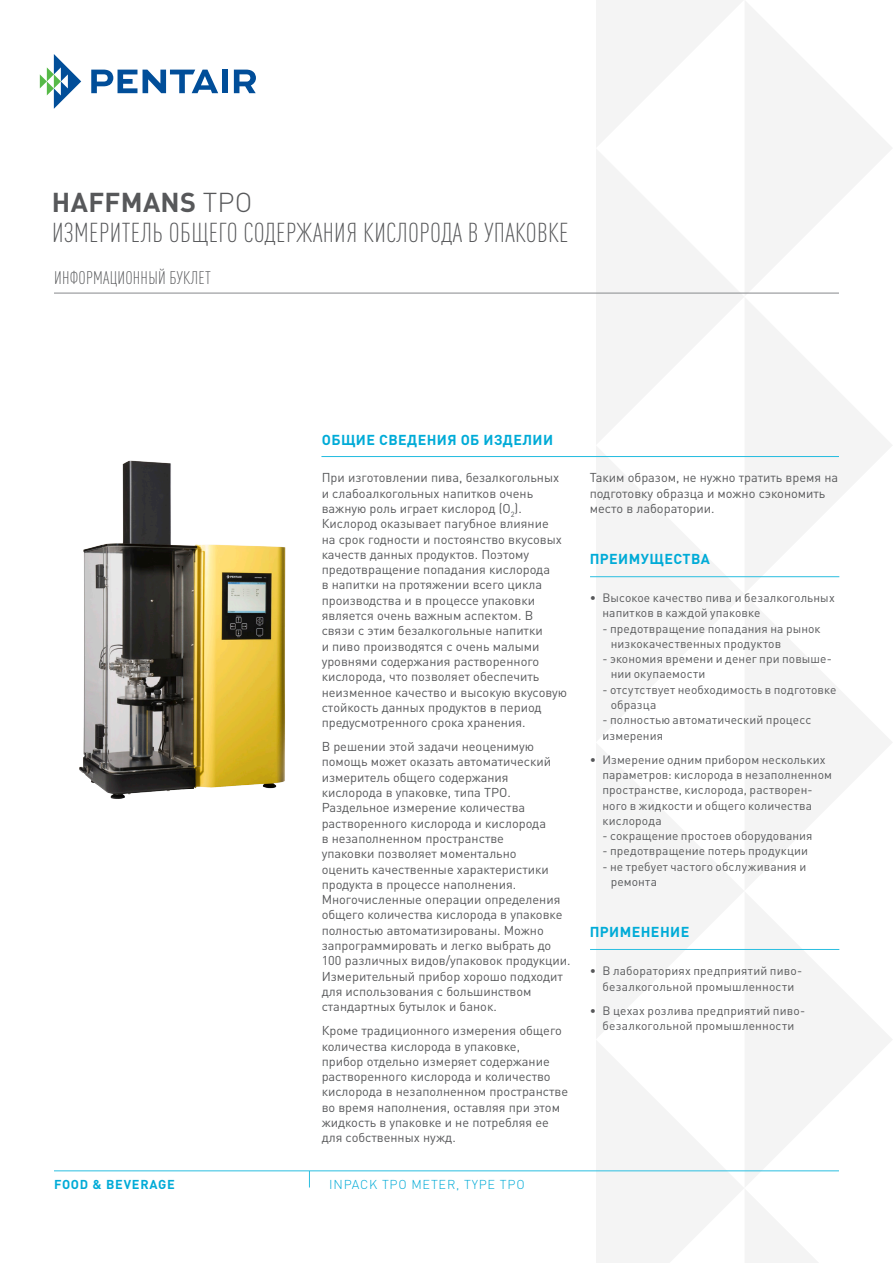
<style>
.page{position:relative;width:893px;height:1263px;background:#fff}
.page>*{position:absolute;margin:0;border:0;box-sizing:border-box;transform-origin:0 0}
.C_Descriptor_Title{font:300 condensed 27px "DIN Pro";letter-spacing:.01em;color:#57585a}
.BrandedProductLine_T{font:700 27px "DIN Pro";letter-spacing:.01em;color:#57585a}
.C_TitleSection{font:300 condensed 18px "DIN Pro";letter-spacing:.01em;color:#57585a}
.C_SubTitleBodyCopy{font:700 14.25px "DIN Pro";letter-spacing:.03em;color:#00abd7}
.C_BodyCopy{font:12.75px/15.3px "DIN Pro";color:#57585a}
.t1{font:300 12.75px "DIN Pro";letter-spacing:.06em;color:#00abd7}
.t2{font:700 12.75px "DIN Pro";letter-spacing:.06em;color:#00abd7}
.t3{font:12px/15.3px "DIN Pro";letter-spacing:.01em;color:#57585a}
.s1{font-weight:300}
</style>
<div class="page">
<svg style="left:596px;top:0;width:296px;height:148px"></svg>
<svg style="left:596px;top:148px;width:296px;height:297px"></svg>
<svg style="left:596px;top:445px;width:296px;height:297px"></svg>
<svg style="left:596px;top:742px;width:296px;height:430px"></svg>
<svg style="left:596px;top:1039px;width:237px;height:224px;fill:#f4f4f4"></svg>
<hr style="left:54px;top:1170px;width:785px;height:1px;background:#2abee0">
<svg style="left:309px;top:1171px;width:1px;height:16px"></svg>
<svg style="left:40px;top:54px;width:41px;height:55px"></svg>
<svg style="left:91px;top:70px;width:46px;height:23px"></svg>
<svg style="left:143px;top:70px;width:75px;height:23px"></svg>
<div style="left:222px;top:70px;width:6px;height:23px;background:#014e99"></div>
<svg style="left:234px;top:70px;width:22px;height:23px"></svg>
<hr style="left:54px;top:293px;width:785px;height:1px;background:#87898c">
<img style="left:79px;top:460px;width:207px;height:339px">
<hr style="left:322px;top:456px;width:517px;height:1px;background:#2abee0">
<hr style="left:590px;top:576px;width:249px;height:1px;background:#2abee0">
<hr style="left:590px;top:949px;width:249px;height:1px;background:#2abee0">
<p class="BrandedProductLine_T" style="left:52px;top:180px;width:202px">HAFFMANS <span class="s1">TPO</span></p>
<p class="C_Descriptor_Title" style="left:52px;top:214px;width:518px">ИЗМЕРИТЕЛЬ ОБЩЕГО СОДЕРЖАНИЯ КИСЛОРОДА В УПАКОВКЕ</p>
<p class="C_TitleSection" style="left:54px;top:265px;width:158px">ИНФОРМАЦИОННЫЙ БУКЛЕТ</p>
<p class="C_SubTitleBodyCopy" style="left:322px;top:428px;width:233px">ОБЩИЕ СВЕДЕНИЯ ОБ ИЗДЕЛИИ</p>
<p class="C_BodyCopy" style="left:322px;top:469px;width:247px">При изготовлении пива, безалкогольных и слабоалкогольных напитков очень важную роль играет кислород (O<sub>2</sub>).<br>Кислород оказывает пагубное влияние<br>на срок годности и постоянство вкусовых качеств данных продуктов. Поэтому предотвращение попадания кислорода<br>в напитки на протяжении всего цикла производства и в процессе упаковки является очень важным аспектом. В связи с этим безалкогольные напитки<br>и пиво производятся с очень малыми уровнями содержания растворенного кислорода, что позволяет обеспечить неизменное качество и высокую вкусовую стойкость данных продуктов в период предусмотренного срока хранения.</p>
<p class="C_BodyCopy" style="left:322px;top:738px;width:250px">В решении этой задачи неоценимую помощь может оказать автоматический измеритель общего содержания кислорода в упаковке, типа ТРО.<br>Раздельное измерение количества растворенного кислорода и кислорода<br>в незаполненном пространстве<br>упаковки позволяет моментально<br>оценить качественные характеристики продукта в процессе наполнения.<br>Многочисленные операции определения общего количества кислорода в упаковке полностью автоматизированы. Можно запрограммировать и легко выбрать до 100 различных видов/упаковок продукции.<br>Измерительный прибор хорошо подходит для использования с большинством стандартных бутылок и банок.</p>
<p class="C_BodyCopy" style="left:322px;top:1022px;width:248px">Кроме традиционного измерения общего количества кислорода в упаковке,<br>прибор отдельно измеряет содержание растворенного кислорода и количество кислорода в незаполненном пространстве во время наполнения, оставляя при этом жидкость в упаковке и не потребляя ее для собственных нужд.</p>
<p class="t2" style="left:54px;top:1174px;width:122px">FOOD &amp; BEVERAGE</p>
<p class="t1" style="left:329px;top:1174px;width:197px">INPACK TPO METER, TYPE TPO</p>
<p class="C_BodyCopy" style="left:590px;top:469px;width:250px">Таким образом, не нужно тратить время на подготовку образца и можно сэкономить место в лаборатории.</p>
<p class="C_SubTitleBodyCopy" style="left:590px;top:547px;width:122px">ПРЕИМУЩЕСТВА</p>
<p class="t3" style="left:602px;top:589px;width:234px;text-indent:-13px">• Высокое качество пива и безалкогольных напитков в каждой упаковке</p>
<p class="t3" style="left:611px;top:619px;width:211px;text-indent:-8px">- предотвращение попадания на рынок низкокачественных продуктов</p>
<p class="t3" style="left:611px;top:650px;width:223px;text-indent:-8px">- экономия времени и денег при повыше&shy;нии окупаемости</p>
<p class="t3" style="left:611px;top:681px;width:227px;text-indent:-8px">- отсутствует необходимость в подготовке образца</p>
<p class="t3" style="left:602px;top:711px;width:210px">- полностью автоматический процесс измерения</p>
<p class="t3" style="left:602px;top:750px;width:231px;text-indent:-13px">• Измерение одним прибором нескольких параметров: кислорода в незаполненном пространстве, кислорода, растворен&shy;ного в жидкости и общего количества кислорода</p>
<p class="t3" style="left:602px;top:827px;width:212px">- сокращение простоев оборудования</p>
<p class="t3" style="left:602px;top:842px;width:207px">- предотвращение потерь продукции</p>
<p class="t3" style="left:611px;top:857px;width:197px;text-indent:-8px">- не требует частого обслуживания и ремонта</p>
<p class="C_SubTitleBodyCopy" style="left:590px;top:920px;width:101px">ПРИМЕНЕНИЕ</p>
<p class="t3" style="left:590px;top:962px;width:214px;text-align:center">• В лабораториях предприятий пиво&shy;безалкогольной промышленности</p>
<p class="t3" style="left:590px;top:1001px;width:217px;text-align:center">• В цехах розлива предприятий пиво&shy;безалкогольной промышленности</p>
</div>
